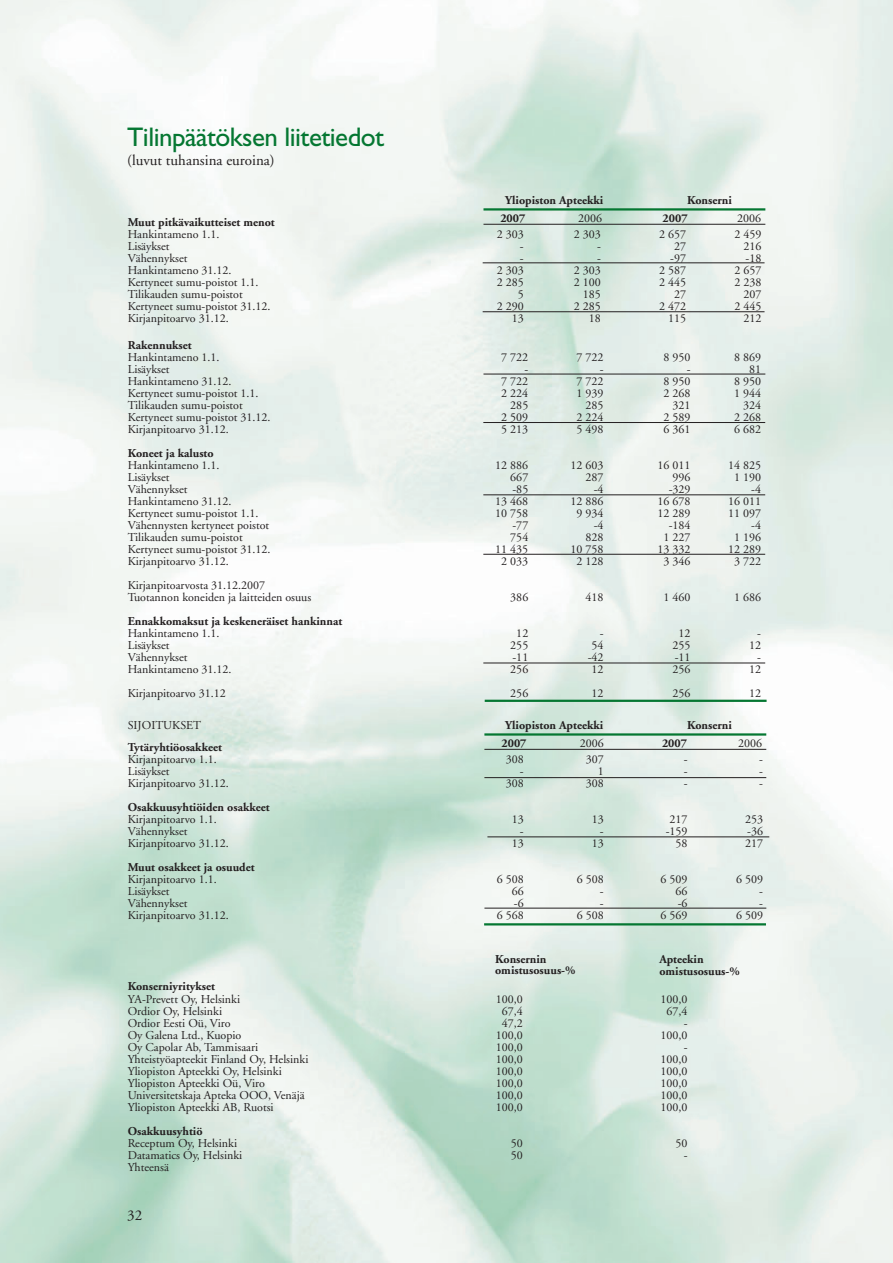
<style>
.page{position:relative;width:893px;height:1263px;background:#fff}
.page>*{position:absolute;margin:0;border:0;box-sizing:border-box;transform-origin:0 0}
.t1{font:27px "Gill Sans";letter-spacing:-.02em;color:#057732}
.t2{font:15px "Adobe Garamond";color:#231f20}
.t3{font:12px/12px "Adobe Garamond";color:#231f20;text-align:right}
.t4{font:700 12px/10.5px "Adobe Garamond";color:#231f20}
</style>
<div class="page">
<img style="left:0;top:0;width:892px;height:1263px">
<hr style="left:483px;top:208px;width:282px;height:3px;background:#057732">
<hr style="left:483px;top:224px;width:282px;height:1px;background:#231f20">
<hr style="left:482px;top:262px;width:282px;height:1px;background:#231f20">
<hr style="left:482px;top:311px;width:282px;height:1px;background:#231f20">
<hr style="left:483px;top:374px;width:282px;height:1px;background:#231f20">
<hr style="left:483px;top:422px;width:282px;height:1px;background:#231f20">
<hr style="left:483px;top:494px;width:282px;height:1px;background:#231f20">
<hr style="left:483px;top:554px;width:282px;height:1px;background:#231f20">
<hr style="left:484px;top:700px;width:282px;height:2px;background:#057732">
<hr style="left:484px;top:733px;width:282px;height:3px;background:#057732">
<hr style="left:484px;top:749px;width:282px;height:1px;background:#231f20">
<hr style="left:484px;top:777px;width:282px;height:1px;background:#231f20">
<hr style="left:484px;top:923px;width:282px;height:3px;background:#057732">
<hr style="left:487px;top:837px;width:282px;height:1px;background:#231f20">
<hr style="left:484px;top:908px;width:282px;height:1px;background:#231f20">
<hr style="left:483px;top:663px;width:282px;height:1px;background:#231f20">
<h1 class="t1" style="left:127px;top:128px;width:258px">Tilinpäätöksen liitetiedot</h1>
<p class="t2" style="left:127px;top:154px;width:149px">(luvut tuhansina euroina)</p>
<p class="t4" style="left:505px;top:196px;width:100px">Yliopiston Apteekki</p>
<p class="t4" style="left:687px;top:196px;width:46px">Konserni</p>
<p class="t4" style="left:500px;top:214px;width:26px">2007</p>
<p class="t3" style="left:578px;top:213px;width:25px">2006</p>
<p class="t4" style="left:662px;top:214px;width:26px">2007</p>
<p class="t3" style="left:737px;top:213px;width:25px">2006</p>
<p class="t4" style="left:128px;top:218px;width:149px">Muut pitkävaikutteiset menot</p>
<p class="t3" style="left:128px;top:229px;width:144px;text-align:left">Hankintameno 1.1.<br>Lisäykset<br>Vähennykset<br>Hankintameno 31.12.<br>Kertyneet sumu-poistot 1.1.<br>Tilikauden sumu-poistot<br>Kertyneet sumu-poistot 31.12.<br>Kirjanpitoarvo 31.12.</p>
<p class="t3" style="left:496px;top:229px;width:29px">2 303 -<br>-<br>2 303<br>2 285<br>5<br>2 290<br>13</p>
<p class="t3" style="left:574px;top:229px;width:29px">2 303 -<br>-<br>2 303<br>2 100<br>185<br>2 285<br>18</p>
<p class="t3" style="left:659px;top:229px;width:29px">2 657<br>27 -97<br>2 587<br>2 445<br>27<br>2 472<br>115</p>
<p class="t3" style="left:734px;top:229px;width:29px">2 459<br>216 -18<br>2 657<br>2 238<br>207<br>2 445<br>212</p>
<p class="t4" style="left:128px;top:341px;width:66px">Rakennukset</p>
<p class="t3" style="left:128px;top:353px;width:144px;text-align:left">Hankintameno 1.1.<br>Lisäykset<br>Hankintameno 31.12.<br>Kertyneet sumu-poistot 1.1.<br>Tilikauden sumu-poistot<br>Kertyneet sumu-poistot 31.12.<br>Kirjanpitoarvo 31.12.</p>
<p class="t4" style="left:128px;top:449px;width:87px">Koneet ja kalusto</p>
<p class="t3" style="left:128px;top:461px;width:144px;text-align:left">Hankintameno 1.1.<br>Lisäykset<br>Vähennykset<br>Hankintameno 31.12.<br>Kertyneet sumu-poistot 1.1.<br>Vähennysten kertyneet poistot<br>Tilikauden sumu-poistot<br>Kertyneet sumu-poistot 31.12.<br>Kirjanpitoarvo 31.12.</p>
<p class="t3" style="left:128px;top:581px;width:185px;text-align:left">Kirjanpitoarvosta 31.12.2007<br>Tuotannon koneiden ja laitteiden osuus</p>
<p class="t4" style="left:128px;top:617px;width:216px">Ennakkomaksut ja keskeneräiset hankinnat</p>
<p class="t3" style="left:128px;top:629px;width:105px;text-align:left">Hankintameno 1.1.<br>Lisäykset<br>Vähennykset<br>Hankintameno 31.12.</p>
<p class="t3" style="left:128px;top:689px;width:100px">Kirjanpitoarvo 31.12</p>
<p class="t3" style="left:128px;top:720px;width:75px">SIJOITUKSET</p>
<p class="t4" style="left:128px;top:743px;width:96px">Tytäryhtiöosakkeet</p>
<p class="t3" style="left:128px;top:755px;width:103px;text-align:left">Kirjanpitoarvo 1.1.<br>Lisäykset<br>Kirjanpitoarvo 31.12.</p>
<p class="t4" style="left:128px;top:803px;width:143px">Osakkuusyhtiöiden osakkeet</p>
<p class="t3" style="left:128px;top:815px;width:103px;text-align:left">Kirjanpitoarvo 1.1.<br>Vähennykset<br>Kirjanpitoarvo 31.12.</p>
<p class="t4" style="left:128px;top:863px;width:128px">Muut osakkeet ja osuudet</p>
<p class="t3" style="left:128px;top:875px;width:103px;text-align:left">Kirjanpitoarvo 1.1.<br>Lisäykset<br>Vähennykset<br>Kirjanpitoarvo 31.12.</p>
<p class="t4" style="left:128px;top:982px;width:89px">Konserniyritykset</p>
<p class="t3" style="left:128px;top:994px;width:182px;text-align:left">YA-Prevett Oy, Helsinki<br>Ordior Oy, Helsinki<br>Ordior Eesti Oü, Viro<br>Oy Galena Ltd., Kuopio<br>Oy Capolar Ab, Tammisaari<br>Yhteistyöapteekit Finland Oy, Helsinki<br>Yliopiston Apteekki Oy, Helsinki<br>Yliopiston Apteekki Oü, Viro<br>Universitetskaja Apteka OOO, Venäjä<br>Yliopiston Apteekki AB, Ruotsi</p>
<p class="t4" style="left:128px;top:1127px;width:76px">Osakkuusyhtiö</p>
<p class="t3" style="left:128px;top:1138px;width:116px;text-align:left">Receptum Oy, Helsinki<br>Datamatics Oy, Helsinki<br>Yhteensä</p>
<p class="t2" style="left:127px;top:1209px;width:16px">32</p>
<p class="t3" style="left:501px;top:353px;width:29px">7 722 -<br>7 722<br>2 224<br>285<br>2 509<br>5 213</p>
<p class="t3" style="left:495px;top:461px;width:35px">12 886<br>667 -85<br>13 468<br>10 758 -77<br>754<br>11 435<br>2 033</p>
<p class="t3" style="left:510px;top:593px;width:19px">386</p>
<p class="t3" style="left:510px;top:629px;width:20px;text-align:center">12<br>255 -11<br>256</p>
<p class="t3" style="left:510px;top:689px;width:19px">256</p>
<p class="t3" style="left:576px;top:353px;width:29px">7 722 -<br>7 722<br>1 939<br>285<br>2 224<br>5 498</p>
<p class="t3" style="left:570px;top:461px;width:35px">12 603<br>287<br>-4<br>12 886<br>9 934 -4<br>828<br>10 758<br>2 128</p>
<p class="t3" style="left:585px;top:593px;width:19px">418</p>
<p class="t3" style="left:587px;top:629px;width:17px">-<br>54 -42<br>12</p>
<p class="t3" style="left:591px;top:689px;width:13px">12</p>
<p class="t3" style="left:663px;top:353px;width:29px">8 950 -<br>8 950<br>2 268<br>321<br>2 589<br>6 361</p>
<p class="t3" style="left:657px;top:461px;width:35px">16 011<br>996 -329<br>16 678<br>12 289 -184<br>1 227<br>13 332<br>3 346</p>
<p class="t3" style="left:663px;top:593px;width:28px">1 460</p>
<p class="t3" style="left:672px;top:629px;width:20px;text-align:center">12<br>255 -11<br>256</p>
<p class="t3" style="left:672px;top:689px;width:19px">256</p>
<p class="t3" style="left:734px;top:353px;width:29px">8 869<br>81<br>8 950<br>1 944<br>324<br>2 268<br>6 682</p>
<p class="t3" style="left:728px;top:461px;width:35px">14 825<br>1 190 -4<br>16 011<br>11 097 -4<br>1 196<br>12 289<br>3 722</p>
<p class="t3" style="left:734px;top:593px;width:28px">1 686</p>
<p class="t3" style="left:749px;top:629px;width:14px">-<br>12 -<br>12</p>
<p class="t3" style="left:749px;top:689px;width:13px">12</p>
<p class="t4" style="left:505px;top:721px;width:100px">Yliopiston Apteekki</p>
<p class="t4" style="left:687px;top:721px;width:46px">Konserni</p>
<p class="t3" style="left:579px;top:738px;width:25px">2006</p>
<p class="t4" style="left:662px;top:739px;width:26px">2007</p>
<p class="t3" style="left:506px;top:755px;width:20px">308 -<br>308</p>
<p class="t3" style="left:512px;top:815px;width:14px">13 -<br>13</p>
<p class="t3" style="left:497px;top:875px;width:29px">6 508<br>66<br>-6<br>6 568</p>
<p class="t3" style="left:738px;top:738px;width:25px">2006</p>
<p class="t4" style="left:501px;top:739px;width:26px">2007</p>
<p class="t3" style="left:585px;top:755px;width:20px">307<br>1<br>308</p>
<p class="t3" style="left:591px;top:815px;width:14px">13 -<br>13</p>
<p class="t3" style="left:576px;top:875px;width:29px">6 508 -<br>-<br>6 508</p>
<p class="t3" style="left:683px;top:755px;width:5px;text-align:justify">- - -</p>
<p class="t3" style="left:665px;top:815px;width:23px">217 -159<br>58</p>
<p class="t3" style="left:660px;top:875px;width:29px">6 509<br>66<br>-6<br>6 569</p>
<p class="t3" style="left:759px;top:755px;width:5px;text-align:justify">- - -</p>
<p class="t3" style="left:745px;top:815px;width:20px;text-align:justify">253 -36<br>217</p>
<p class="t3" style="left:736px;top:875px;width:29px">6 509 -<br>-<br>6 509</p>
<p class="t4" style="left:495px;top:955px;width:82px">Konsernin omistusosuus-%</p>
<p class="t4" style="left:659px;top:955px;width:82px;line-height:12px">Apteekin omistusosuus-%</p>
<p class="t3" style="left:660px;top:994px;width:29px">100,0<br>67,4 -<br>100,0 -<br>100,0<br>100,0<br>100,0<br>100,0<br>100,0</p>
<p class="t3" style="left:675px;top:1138px;width:14px">50 -</p>
<p class="t3" style="left:495px;top:994px;width:28px;text-align:center">100,0<br>67,4<br>47,2<br>100,0<br>100,0<br>100,0<br>100,0<br>100,0<br>100,0<br>100,0</p>
<p class="t3" style="left:510px;top:1138px;width:13px;text-align:left">50<br>50</p>
</div>
